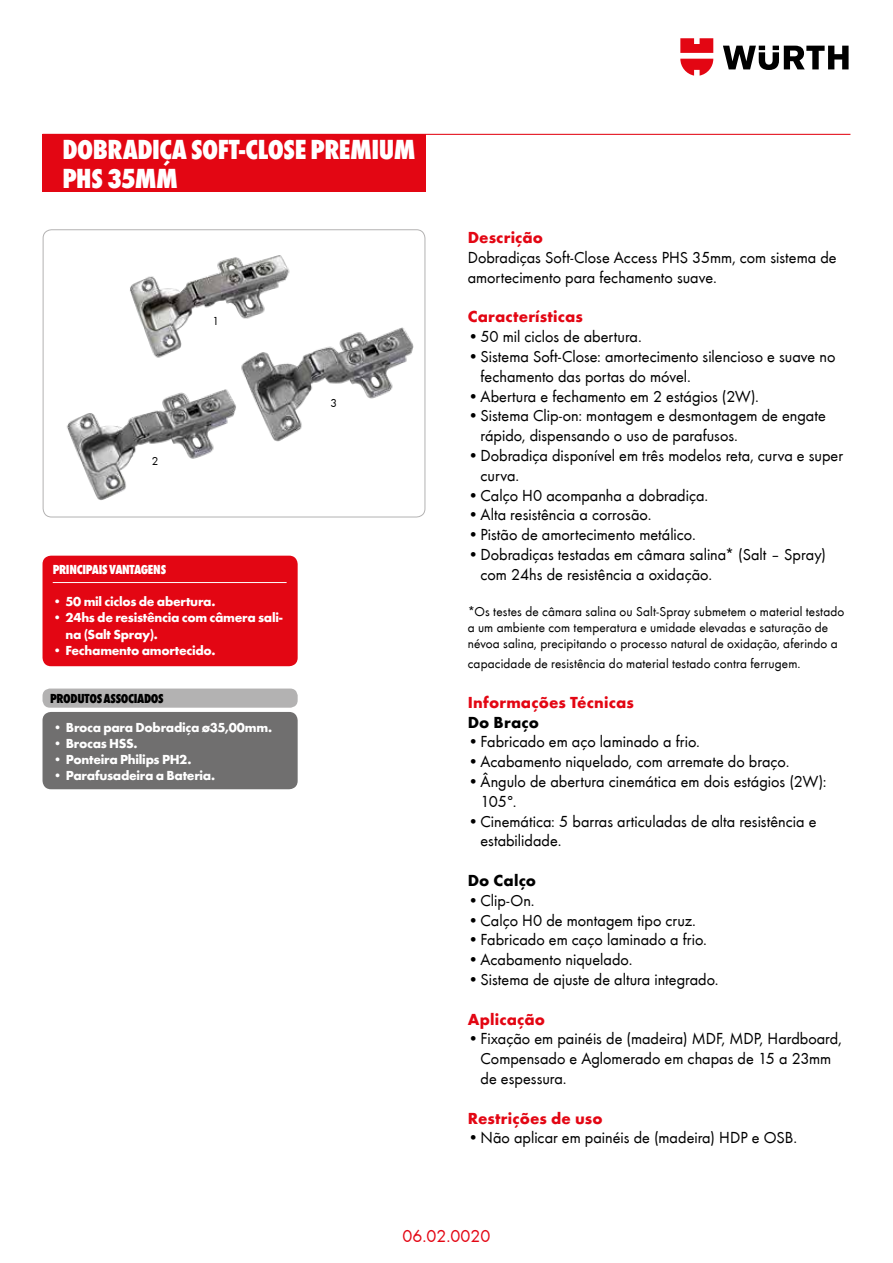
<style>
.page{position:relative;width:893px;height:1263px;background:#fff}
.page>*{position:absolute;margin:0;border:0;box-sizing:border-box;transform-origin:0 0}
.t1{font:800 condensed 28.5px/28.5px "Wuerth";letter-spacing:-.02em;color:#fff}
.t2{font:18px "Wuerth";color:#e30613}
.t3{font:16.5px/19.8px "Wuerth";color:#000}
.t4{font:700 16.5px "Wuerth";letter-spacing:.01em;color:#e30613}
.t5{font:700 16.5px "Wuerth";letter-spacing:.01em;color:#000}
.t6{font:13.5px/16.2px "Wuerth";letter-spacing:.01em;color:#000}
.t7{font:700 13.5px/16.2px "Wuerth";letter-spacing:-.02em;color:#fff}
.t8{font:800 condensed 13.5px "Wuerth";letter-spacing:-.025em;color:#fff}
.t9{font:800 condensed 13.5px "Wuerth";letter-spacing:-.025em;color:#000}
.t10{font:12px "Wuerth";color:#000}
</style>
<div class="page">
<hr style="left:43px;top:134px;width:807px;height:1px;background:#e30613">
<div style="left:43px;top:134px;width:383px;height:57px;background:#e30613"></div>
<svg style="left:723px;top:46px;width:126px;height:24px"></svg>
<svg style="left:680px;top:38px;width:33px;height:38px"></svg>
<img style="left:241px;top:311px;width:185px;height:144px">
<div style="left:43px;top:229px;width:382px;height:288px;border:1px solid #b3b2b2;border-radius:9px"></div>
<div style="left:43px;top:556px;width:255px;height:110px;background:#e30613;border-radius:9px"></div>
<hr style="left:53px;top:582px;width:234px;height:1px;background:#fff">
<div style="left:43px;top:712px;width:255px;height:77px;background:#706f6f;border-radius:9px"></div>
<div style="left:43px;top:688px;width:255px;height:20px;background:#b3b2b2;border-radius:7px"></div>
<img style="left:130px;top:255px;width:170px;height:110px">
<img style="left:66px;top:375px;width:182px;height:125px">
<h1 class="t1" style="left:63px;top:134px;width:355px">DOBRADIÇA SOFT-CLOSE PREMIUM<br>PHS 35MM</h1>
<p class="t10" style="left:152px;top:452px;width:8px">2</p>
<p class="t10" style="left:213px;top:313px;width:8px">1</p>
<p class="t8" style="left:53px;top:560px;width:115px">PRINCIPAIS VANTAGENS</p>
<p class="t7" style="left:53px;top:593px;width:164px">• 50 mil ciclos de abertura.</p>
<p class="t7" style="left:65px;top:609px;width:219px;text-indent:-13px">• 24hs de resistência com câmera sali&shy;na (Salt Spray).</p>
<p class="t7" style="left:53px;top:641px;width:164px">• Fechamento amortecido.</p>
<p class="t9" style="left:50px;top:689px;width:115px">PRODUTOS ASSOCIADOS</p>
<p class="t7" style="left:53px;top:718px;width:221px">• Broca para Dobradiça ø35,00mm.</p>
<p class="t7" style="left:53px;top:734px;width:86px">• Brocas HSS.</p>
<p class="t7" style="left:53px;top:751px;width:140px">• Ponteira Philips PH2.</p>
<p class="t7" style="left:53px;top:767px;width:163px">• Parafusadeira a Bateria.</p>
<p class="t10" style="left:331px;top:395px;width:8px">3</p>
<p class="t4" style="left:468px;top:226px;width:77px">Descrição</p>
<p class="t3" style="left:468px;top:247px;width:370px">Dobradiças Soft-Close Access PHS 35mm, com sistema de amortecimento para fechamento suave.</p>
<p class="t4" style="left:468px;top:305px;width:117px">Características</p>
<p class="t3" style="left:468px;top:326px;width:176px">•50 mil ciclos de abertura.</p>
<p class="t3" style="left:480px;top:346px;width:356px;text-indent:-13px">•Sistema Soft-Close: amortecimento silencioso e suave no fechamento das portas do móvel.</p>
<p class="t3" style="left:468px;top:385px;width:293px">•Abertura e fechamento em 2 estágios (2W).</p>
<p class="t3" style="left:480px;top:405px;width:347px;text-indent:-13px">•Sistema Clip-on: montagem e desmontagem de engate rápido, dispensando o uso de parafusos.</p>
<p class="t3" style="left:480px;top:445px;width:364px;text-indent:-13px">•Dobradiça disponível em três modelos reta, curva e super curva.</p>
<p class="t3" style="left:468px;top:484px;width:242px">•Calço H0 acompanha a dobradiça.</p>
<p class="t3" style="left:468px;top:504px;width:185px">•Alta resistência a corrosão.</p>
<p class="t3" style="left:468px;top:524px;width:230px">•Pistão de amortecimento metálico.</p>
<p class="t3" style="left:480px;top:544px;width:347px;text-indent:-13px">•Dobradiças testadas em câmara salina* (Salt – Spray) com 24hs de resistência a oxidação.</p>
<p class="t6" style="left:468px;top:603px;width:378px">*Os testes de câmara salina ou Salt-Spray submetem o material testado a um ambiente com temperatura e umidade elevadas e saturação de névoa salina, precipitando o processo natural de oxidação, aferindo a</p>
<p class="t6" style="left:468px;top:655px;width:334px">capacidade de resistência do material testado contra ferrugem.</p>
<p class="t4" style="left:468px;top:690px;width:168px">Informações Técnicas</p>
<p class="t5" style="left:468px;top:710px;width:73px">Do Braço</p>
<p class="t3" style="left:468px;top:731px;width:234px">•Fabricado em aço laminado a frio.</p>
<p class="t3" style="left:468px;top:751px;width:323px">•Acabamento niquelado, com arremate do braço.</p>
<p class="t3" style="left:480px;top:771px;width:347px;text-indent:-13px">•Ângulo de abertura cinemática em dois estágios (2W):<br>105°.</p>
<p class="t3" style="left:480px;top:810px;width:337px;text-indent:-13px">•Cinemática: 5 barras articuladas de alta resistência e estabilidade.</p>
<p class="t5" style="left:468px;top:868px;width:70px">Do Calço</p>
<p class="t3" style="left:468px;top:889px;width:68px">•Clip-On.</p>
<p class="t3" style="left:468px;top:909px;width:230px">•Calço H0 de montagem tipo cruz.</p>
<p class="t3" style="left:468px;top:929px;width:241px">•Fabricado em caço laminado a frio.</p>
<p class="t3" style="left:468px;top:949px;width:166px">•Acabamento niquelado.</p>
<p class="t3" style="left:468px;top:969px;width:252px">•Sistema de ajuste de altura integrado.</p>
<p class="t4" style="left:468px;top:1007px;width:79px">Aplicação</p>
<p class="t3" style="left:480px;top:1028px;width:363px;text-indent:-13px">•Fixação em painéis de (madeira) MDF, MDP, Hardboard,<br>Compensado e Aglomerado em chapas de 15 a 23mm de espessura.</p>
<p class="t4" style="left:468px;top:1106px;width:136px">Restrições de uso</p>
<p class="t3" style="left:468px;top:1127px;width:331px">•Não aplicar em painéis de (madeira) HDP e OSB.</p>
<p class="t2" style="left:403px;top:1224px;width:89px">06.02.0020</p>
</div>
